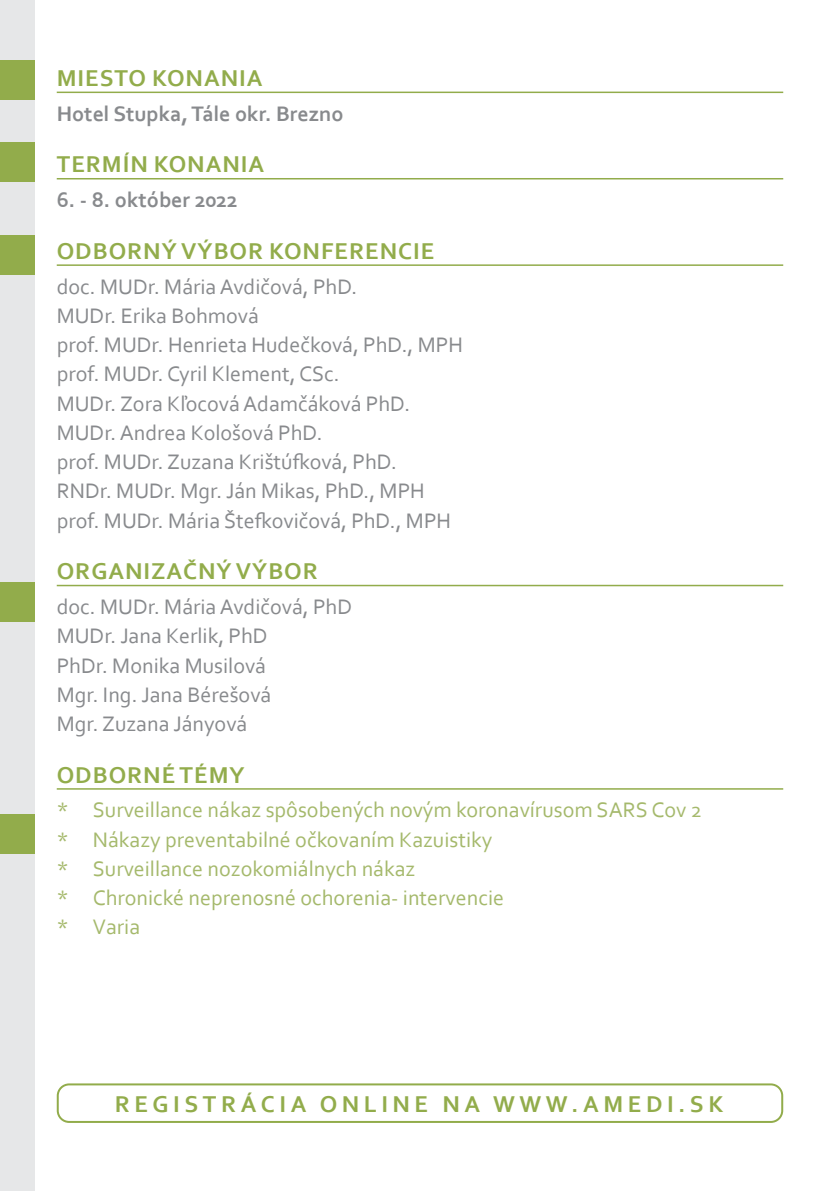
<style>
.page{position:relative;width:840px;height:1191px;background:#fff}
.page>*{position:absolute;margin:0;border:0;box-sizing:border-box;transform-origin:0 0}
.t1{font:700 24px "Corbel";letter-spacing:.04em;color:#92ac4b}
.t2{font:700 24px "Corbel";letter-spacing:.19em;color:#92ac4b}
.t3{font:22px/29.2px "Corbel";color:#888a8d}
.t4{font:22px/29.2px "Corbel";color:#a5b96c}
.t5{font:700 22px "Corbel";color:#888a8d}
</style>
<div class="page">
<div style="left:0;top:0;width:34px;height:1191px;background:#e6e7e8"></div>
<hr style="left:57px;top:92px;width:725px;height:1px;background:#92ac4b">
<hr style="left:57px;top:178px;width:725px;height:1px;background:#92ac4b">
<hr style="left:57px;top:264px;width:725px;height:2px;background:#92ac4b">
<hr style="left:57px;top:585px;width:725px;height:1px;background:#92ac4b">
<hr style="left:57px;top:788px;width:725px;height:1px;background:#92ac4b">
<div style="left:0;top:60px;width:34px;height:40px;background:#92ac4b"></div>
<div style="left:0;top:142px;width:34px;height:40px;background:#92ac4b"></div>
<div style="left:0;top:236px;width:34px;height:39px;background:#92ac4b"></div>
<div style="left:0;top:582px;width:34px;height:39px;background:#92ac4b"></div>
<div style="left:0;top:814px;width:34px;height:39px;background:#92ac4b"></div>
<div style="left:57px;top:1083px;width:725px;height:40px;border:2px solid #92ac4b;border-radius:11px"></div>
<p class="t1" style="left:57px;top:63px;width:207px">MIESTO KONANIA</p>
<p class="t5" style="left:57px;top:100px;width:288px">Hotel Stupka, Tále okr. Brezno</p>
<p class="t1" style="left:57px;top:149px;width:209px">TERMÍN KONANIA</p>
<p class="t5" style="left:57px;top:186px;width:182px">6. - 8. október 2022</p>
<p class="t1" style="left:57px;top:236px;width:379px">ODBORNÝ VÝBOR KONFERENCIE</p>
<p class="t3" style="left:57px;top:271px;width:407px">doc. MUDr. Mária Avdičová, PhD.<br>MUDr. Erika Bohmová<br>prof. MUDr. Henrieta Hudečková, PhD., MPH prof. MUDr. Cyril Klement, CSc.<br>MUDr. Zora Kľocová Adamčáková PhD.<br>MUDr. Andrea Kološová PhD.<br>prof. MUDr. Zuzana Krištúfková, PhD.<br>RNDr. MUDr. Mgr. Ján Mikas, PhD., MPH prof. MUDr. Mária Štefkovičová, PhD., MPH</p>
<p class="t1" style="left:57px;top:556px;width:262px">ORGANIZAČNÝ VÝBOR</p>
<p class="t3" style="left:57px;top:591px;width:297px">doc. MUDr. Mária Avdičová, PhD<br>MUDr. Jana Kerlik, PhD<br>PhDr. Monika Musilová<br>Mgr. Ing. Jana Bérešová<br>Mgr. Zuzana Jányová</p>
<p class="t1" style="left:57px;top:759px;width:189px">ODBORNÉ TÉMY</p>
<p class="t4" style="left:57px;top:795px;width:646px">* Surveillance nákaz spôsobených novým koronavírusom SARS Cov 2 * Nákazy preventabilné očkovaním Kazuistiky<br>* Surveillance nozokomiálnych nákaz<br>* Chronické neprenosné ochorenia- intervencie<br>* Varia</p>
<p class="t2" style="left:115px;top:1089px;width:610px">REGISTRÁCIA ONLINE NA WWW.AMEDI.SK</p>
</div>
